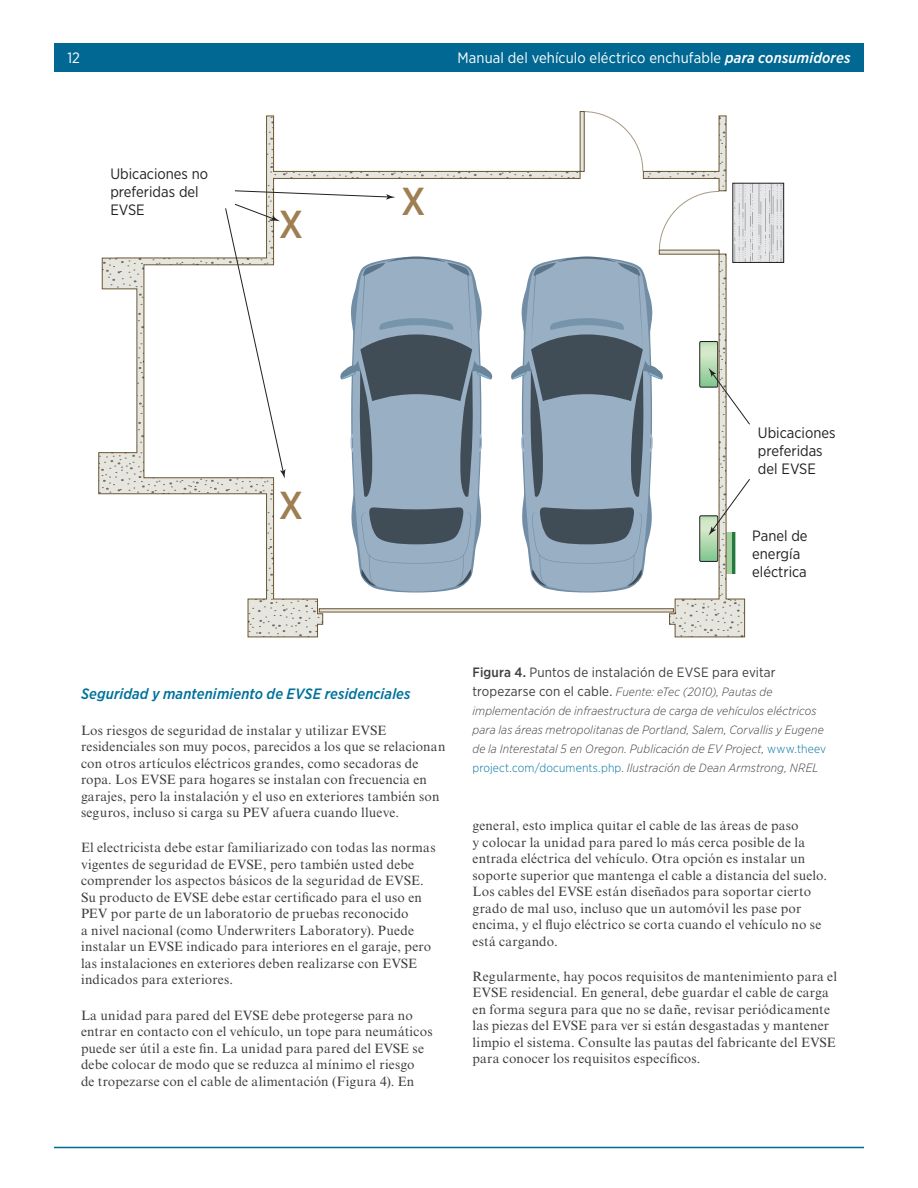
<style>
.page{position:relative;width:918px;height:1188px;background:#fff}
.page>*{position:absolute;margin:0;border:0;box-sizing:border-box;transform-origin:0 0}
.t1{font:500 39px "Gotham Narrow";color:#9f7f51}
.t2{font:15px/18px "Gotham Narrow";color:#231f20}
.t3{font:15px "Gotham Narrow";letter-spacing:.005em;color:#fff}
.Level_3_heads{font:italic 500 15px "Gotham Narrow";letter-spacing:.01em;color:#00729c}
.Base_Text{font:13.5px/16.5px "Times New Roman MT Std";letter-spacing:.02em;color:#3e3e3f}
.Base_Text-2{font:13.5px "Gotham Narrow";letter-spacing:.01em;color:#3e3e3f}
.Base_Text-3{font:italic 300 12px/19px "Gotham Narrow";letter-spacing:.01em;color:#3e3e3f}
.s1{font-weight:500;font-style:italic}
.s2{font-weight:500}
.s3{font-weight:400;font-style:normal;font-size:13.5px}
.s4{font-style:normal;color:#00729c}
.s5{font-style:normal}
</style>
<div class="page">
<div style="left:54px;top:44px;width:810px;height:28px;background:#006893"></div>
<hr style="left:54px;top:1147px;width:810px;height:1px;background:#006893">
<svg style="left:751px;top:185px;width:31px;height:76px;fill:#e6e7e9"></svg>
<div style="left:733px;top:183px;width:51px;height:80px;border:1px solid #231f20"></div>
<svg style="left:99px;top:116px;width:412px;height:521px"></svg>
<svg style="left:225px;top:190px;width:267px;height:401px"></svg>
<svg style="left:511px;top:111px;width:240px;height:526px"></svg>
<p class="t3" style="left:68px;top:48px;width:14px">12</p>
<p class="t3" style="left:458px;top:48px;width:394px">Manual del vehículo eléctrico enchufable <span class="s1">para consumidores</span></p>
<p class="t2" style="left:110px;top:165px;width:99px">Ubicaciones no preferidas del<br>EVSE</p>
<p class="t1" style="left:279px;top:200px;width:26px">X</p>
<p class="t1" style="left:401px;top:177px;width:26px">X</p>
<p class="t1" style="left:279px;top:480px;width:26px">X</p>
<p class="t2" style="left:758px;top:423px;width:79px">Ubicaciones preferidas del EVSE</p>
<p class="t2" style="left:752px;top:527px;width:57px">Panel de energía eléctrica</p>
<p class="Level_3_heads" style="left:81px;top:685px;width:331px">Seguridad y mantenimiento de EVSE residenciales</p>
<p class="Base_Text" style="left:81px;top:722px;width:366px">Los riesgos de seguridad de instalar y utilizar EVSE residenciales son muy pocos, parecidos a los que se relacionan con otros artículos eléctricos grandes, como secadoras de ropa. Los EVSE para hogares se instalan con frecuencia en garajes, pero la instalación y el uso en exteriores también son seguros, incluso si carga su PEV afuera cuando llueve.</p>
<p class="Base_Text" style="left:81px;top:840px;width:356px">El electricista debe estar familiarizado con todas las normas vigentes de seguridad de EVSE, pero también usted debe comprender los aspectos básicos de la seguridad de EVSE.<br>Su producto de EVSE debe estar certificado para el uso en PEV por parte de un laboratorio de pruebas reconocido<br>a nivel nacional (como Underwriters Laboratory). Puede instalar un EVSE indicado para interiores en el garaje, pero las instalaciones en exteriores deben realizarse con EVSE indicados para exteriores.</p>
<p class="Base_Text" style="left:81px;top:1007px;width:353px">La unidad para pared del EVSE debe protegerse para no entrar en contacto con el vehículo, un tope para neumáticos puede ser útil a este fin. La unidad para pared del EVSE se debe colocar de modo que se reduzca al mínimo el riesgo<br>de tropezarse con el cable de alimentación (Figura 4). En</p>
<p class="Base_Text-2" style="left:472px;top:664px;width:305px"><span class="s2">Figura 4.</span> Puntos de instalación de EVSE para evitar</p>
<p class="Base_Text-3" style="left:472px;top:682px;width:355px"><span class="s3">tropezarse con el cable.</span> Fuente: eTec (2010), Pautas de implementación de infraestructura de carga de vehículos eléctricos para las áreas metropolitanas de Portland, Salem, Corvallis y Eugene de la Interestatal 5 en Oregon. Publicación de EV Project, <span class="s4">www.theev project.com/documents.php</span><span class="s5">.</span> Ilustración de Dean Armstrong, NREL</p>
<p class="Base_Text" style="left:472px;top:817px;width:356px">general, esto implica quitar el cable de las áreas de paso<br>y colocar la unidad para pared lo más cerca posible de la entrada eléctrica del vehículo. Otra opción es instalar un soporte superior que mantenga el cable a distancia del suelo.<br>Los cables del EVSE están diseñados para soportar cierto grado de mal uso, incluso que un automóvil les pase por encima, y el flujo eléctrico se corta cuando el vehículo no se está cargando.</p>
<p class="Base_Text" style="left:472px;top:968px;width:366px">Regularmente, hay pocos requisitos de mantenimiento para el EVSE residencial. En general, debe guardar el cable de carga en forma segura para que no se dañe, revisar periódicamente las piezas del EVSE para ver si están desgastadas y mantener limpio el sistema. Consulte las pautas del fabricante del EVSE para conocer los requisitos específicos.</p>
</div>
